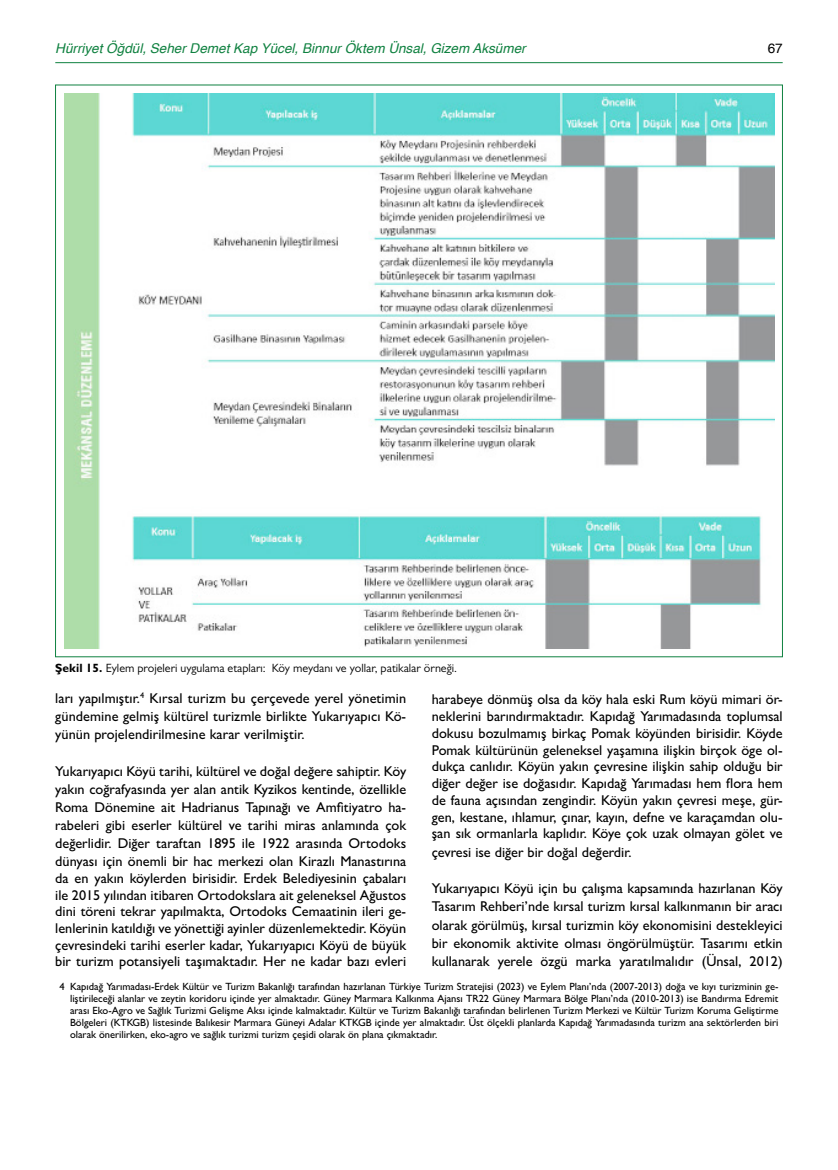
<style>
.page{position:relative;width:838px;height:1170px;background:#fff}
.page>*{position:absolute;margin:0;border:0;box-sizing:border-box;transform-origin:0 0}
.t1{font:500 14.25px/16.8px "Gill Sans MT Pro";color:#000;text-align:justify}
.t2{font:italic 13.5px "Helvetica";color:#0f8140}
.t3{font:13.5px "Helvetica";color:#000}
.t4{font:12px "Gill Sans MT Pro";color:#000}
.t5{font:500 10.5px/12px "Gill Sans MT Pro";color:#000;text-align:justify}
.s1{font-weight:700}
</style>
<div class="page">
<hr style="left:55px;top:62px;width:727px;height:1px;background:#0f8140">
<img style="left:65px;top:94px;width:709px;height:554px">
<p class="t2" style="left:55px;top:37px;width:472px">Hürriyet Öğdül, Seher Demet Kap Yücel, Binnur Öktem Ünsal, Gizem Aksümer</p>
<p class="t3" style="left:767px;top:38px;width:17px">67</p>
<p class="t4" style="left:55px;top:660px;width:403px"><span class="s1">Şekil 15.</span> Eylem projeleri uygulama etapları: Köy meydanı ve yollar, patikalar örneği.</p>
<p class="t1" style="left:55px;top:689px;width:352px;line-height:18.1px">ları yapılmıştır.<sup>4</sup> Kırsal turizm bu çerçevede yerel yönetimin gündemine gelmiş kültürel turizmle birlikte Yukarıyapıcı Kö&shy;yünün projelendirilmesine karar verilmiştir.</p>
<p class="t1" style="left:55px;top:761px;width:352px;line-height:18.1px">Yukarıyapıcı Köyü tarihi, kültürel ve doğal değere sahiptir. Köy yakın coğrafyasında yer alan antik Kyzikos kentinde, özellikle Roma Dönemine ait Hadrianus Tapınağı ve Amfitiyatro ha&shy;rabeleri gibi eserler kültürel ve tarihi miras anlamında çok değerlidir. Diğer taraftan 1895 ile 1922 arasında Ortodoks dünyası için önemli bir hac merkezi olan Kirazlı Manastırına</p>
<p class="t1" style="left:55px;top:869px;width:352px">da en yakın köylerden birisidir. Erdek Belediyesinin çabaları ile 2015 yılından itibaren Ortodokslara ait geleneksel Ağustos dini töreni tekrar yapılmakta, Ortodoks Cemaatinin ileri ge&shy;lenlerinin katıldığı ve yönettiği ayinler düzenlemektedir. Köyün çevresindeki tarihi eserler kadar, Yukarıyapıcı Köyü de büyük bir turizm potansiyeli taşımaktadır. Her ne kadar bazı evleri</p>
<p class="t1" style="left:432px;top:691px;width:352px">harabeye dönmüş olsa da köy hala eski Rum köyü mimari ör&shy;neklerini barındırmaktadır. Kapıdağ Yarımadasında toplumsal dokusu bozulmamış birkaç Pomak köyünden birisidir. Köyde Pomak kültürünün geleneksel yaşamına ilişkin birçok öge ol&shy;dukça canlıdır. Köyün yakın çevresine ilişkin sahip olduğu bir diğer değer ise doğasıdır. Kapıdağ Yarımadası hem flora hem de fauna açısından zengindir. Köyün yakın çevresi meşe, gür&shy;gen, kestane, ıhlamur, çınar, kayın, defne ve karaçamdan olu&shy;şan sık ormanlarla kaplıdır. Köye çok uzak olmayan gölet ve</p>
<p class="t1" style="left:432px;top:843px;width:201px">çevresi ise diğer bir doğal değerdir.</p>
<p class="t1" style="left:432px;top:879px;width:352px;line-height:18.3px">Yukarıyapıcı Köyü için bu çalışma kapsamında hazırlanan Köy Tasarım Rehberi’nde kırsal turizm kırsal kalkınmanın bir aracı olarak görülmüş, kırsal turizmin köy ekonomisini destekleyici bir ekonomik aktivite olması öngörülmüştür. Tasarımı etkin kullanarak yerele özgü marka yaratılmalıdır (Ünsal, 2012)</p>
<p class="t5" style="left:70px;top:980px;width:710px;text-indent:-10px">4 Kapıdağ Yarımadası-Erdek Kültür ve Turizm Bakanlığı tarafından hazırlanan Türkiye Turizm Stratejisi (2023) ve Eylem Planı’nda (2007-2013) doğa ve kıyı turizminin ge&shy;liştirileceği alanlar ve zeytin koridoru içinde yer almaktadır. Güney Marmara Kalkınma Ajansı TR22 Güney Marmara Bölge Planı’nda (2010-2013) ise Bandırma Edremit arası Eko-Agro ve Sağlık Turizmi Gelişme Aksı içinde kalmaktadır. Kültür ve Turizm Bakanlığı tarafından belirlenen Turizm Merkezi ve Kültür Turizm Koruma Geliştirme Bölgeleri (KTKGB) listesinde Balıkesir Marmara Güneyi Adalar KTKGB içinde yer almaktadır. Üst ölçekli planlarda Kapıdağ Yarımadasında turizm ana sektörlerden biri olarak önerilirken, eko-agro ve sağlık turizmi turizm çeşidi olarak ön plana çıkmaktadır.</p>
</div>
